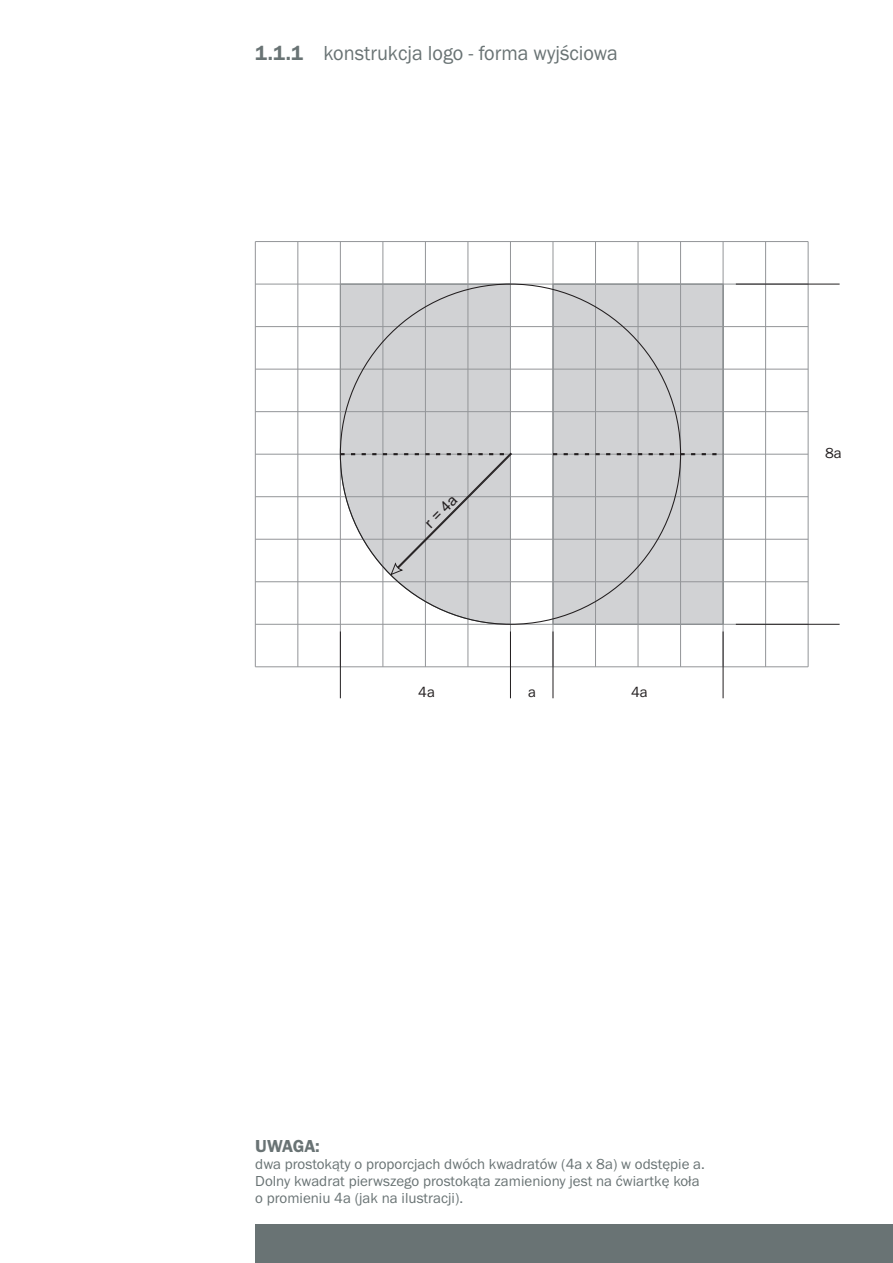
<style>
.page{position:relative;width:893px;height:1263px;background:#fff}
.page>*{position:absolute;margin:0;border:0;box-sizing:border-box;transform-origin:0 0}
.t1{font:21px "Franklin Gothic";color:#697374;scale:.96 1}
.t2{font:600 18px "Franklin Gothic";letter-spacing:-.01em;color:#697374}
.t3{font:15px/17px "Franklin Gothic";color:#697374}
.t4{font:15px "Franklin Gothic";color:#231f20}
.t5{font:15px "Arial";color:#231f20}
.s1{font-weight:600}
</style>
<div class="page">
<svg style="left:341px;top:285px;width:169px;height:339px;background:#d3d4d6"></svg>
<div style="left:552px;top:285px;width:171px;height:339px;background:#d1d2d4"></div>
<hr style="left:255px;top:242px;width:1px;height:425px;background:#939598">
<hr style="left:297px;top:242px;width:1px;height:425px;background:#939598">
<hr style="left:340px;top:242px;width:1px;height:425px;background:#939598">
<hr style="left:382px;top:242px;width:1px;height:425px;background:#939598">
<hr style="left:425px;top:242px;width:1px;height:425px;background:#939598">
<hr style="left:468px;top:242px;width:1px;height:425px;background:#939598">
<hr style="left:510px;top:242px;width:1px;height:425px;background:#939598">
<hr style="left:553px;top:242px;width:1px;height:425px;background:#939598">
<hr style="left:595px;top:242px;width:1px;height:425px;background:#939598">
<hr style="left:638px;top:242px;width:1px;height:425px;background:#939598">
<hr style="left:680px;top:242px;width:1px;height:425px;background:#939598">
<hr style="left:723px;top:242px;width:1px;height:425px;background:#939598">
<hr style="left:765px;top:242px;width:1px;height:425px;background:#939598">
<hr style="left:808px;top:242px;width:1px;height:425px;background:#939598">
<hr style="left:255px;top:241px;width:553px;height:1px;background:#939598">
<hr style="left:255px;top:284px;width:553px;height:1px;background:#939598">
<hr style="left:255px;top:326px;width:553px;height:1px;background:#939598">
<hr style="left:255px;top:369px;width:553px;height:1px;background:#939598">
<hr style="left:255px;top:411px;width:553px;height:1px;background:#939598">
<hr style="left:255px;top:454px;width:553px;height:1px;background:#939598">
<hr style="left:255px;top:496px;width:553px;height:1px;background:#939598">
<hr style="left:255px;top:539px;width:553px;height:1px;background:#939598">
<hr style="left:255px;top:581px;width:553px;height:1px;background:#939598">
<hr style="left:255px;top:624px;width:553px;height:1px;background:#939598">
<hr style="left:255px;top:666px;width:553px;height:1px;background:#939598">
<svg style="left:553px;top:453px;width:170px;height:2px"></svg>
<svg style="left:340px;top:453px;width:172px;height:122px;background:#cccdce"></svg>
<hr style="left:723px;top:631px;width:1px;height:67px;background:#231f20">
<hr style="left:553px;top:631px;width:1px;height:67px;background:#231f20">
<hr style="left:736px;top:624px;width:104px;height:1px;background:#231f20">
<hr style="left:510px;top:631px;width:1px;height:67px;background:#231f20">
<hr style="left:340px;top:631px;width:1px;height:67px;background:#231f20">
<hr style="left:736px;top:284px;width:104px;height:1px;background:#231f20">
<div style="left:255px;top:1225px;width:638px;height:38px;background:#697374"></div>
<h1 class="t1" style="left:255px;top:45px;width:379px"><span class="s1">1.1.1</span> konstrukcja logo - forma wyjściowa</h1>
<p class="t5" style="left:423px;top:521px;width:40px;rotate:-45deg">r=4a</p>
<p class="t4" style="left:418px;top:686px;width:18px">4a</p>
<p class="t4" style="left:528px;top:686px;width:9px">a</p>
<p class="t4" style="left:631px;top:686px;width:18px">4a</p>
<p class="t4" style="left:825px;top:447px;width:18px">8a</p>
<p class="t2" style="left:255px;top:1139px;width:66px">UWAGA:</p>
<p class="t3" style="left:255px;top:1157px;width:451px">dwa prostokąty o proporcjach dwóch kwadratów (4a x 8a) w odstępie a.<br>Dolny kwadrat pierwszego prostokąta zamieniony jest na ćwiartkę koła o promieniu 4a (jak na ilustracji).</p>
</div>
